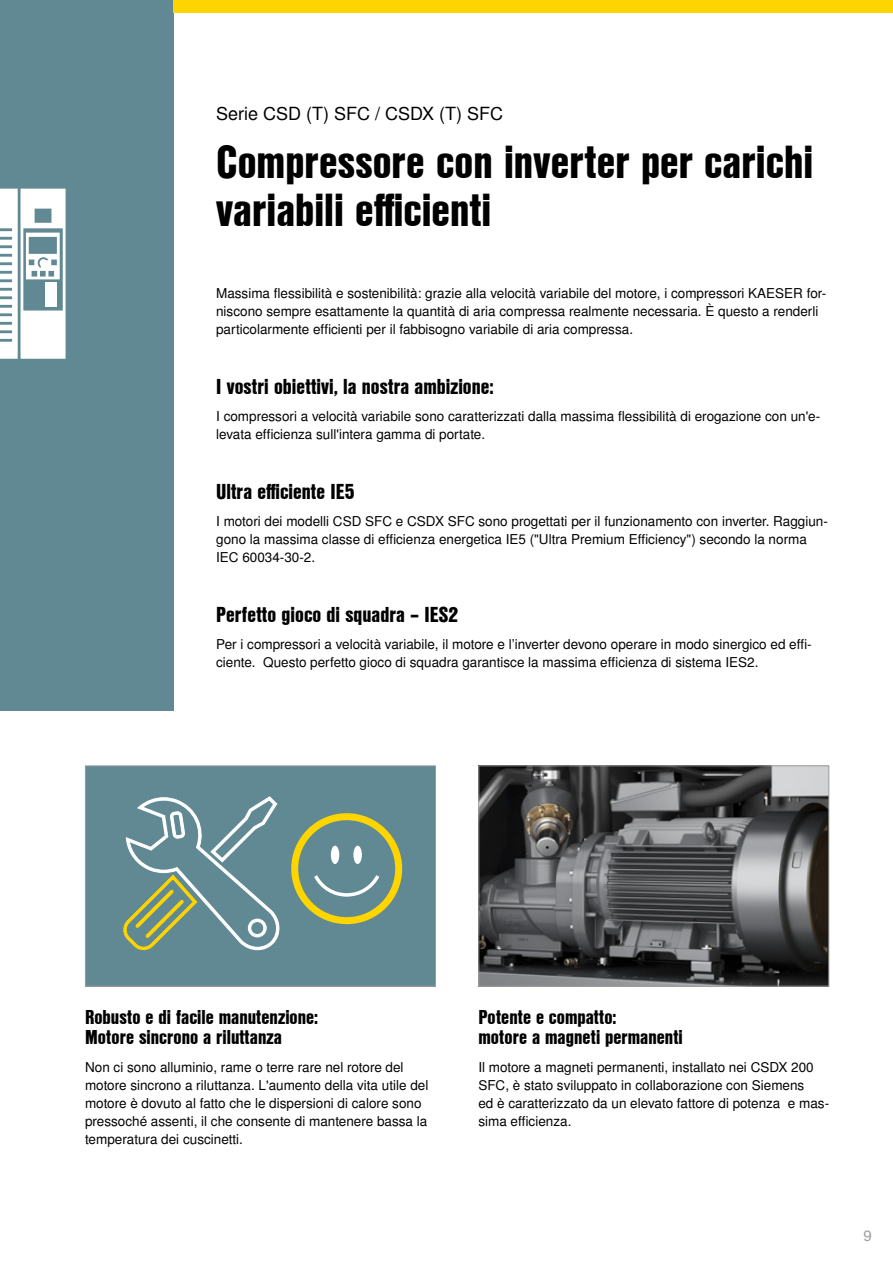
<style>
.page{position:relative;width:893px;height:1263px;background:#fff}
.page>*{position:absolute;margin:0;border:0;box-sizing:border-box;transform-origin:0 0}
.t1{font:45px/48px "Nimbus San L Bla Con";color:#000}
.t2{font:21px "Nimbus San L Bla Con";color:#000}
.t3{font:19.5px/19.5px "Nimbus San L Bla Con";color:#000}
.t4{font:18px "Nimbus San L";color:#000}
.t5{font:15px "Nimbus San L";color:#9d9d9c}
.t6{font:13.5px/18px "Nimbus San L";color:#000}
</style>
<div class="page">
<div style="left:86px;top:766px;width:349px;height:220px;background:#618994"></div>
<svg style="left:123px;top:796px;width:157px;height:155px"></svg>
<div style="left:331px;top:846px;width:8px;height:18px;background:#fff;border-radius:50%"></div>
<div style="left:353px;top:846px;width:9px;height:18px;background:#fff;border-radius:50%"></div>
<svg style="left:314px;top:875px;width:65px;height:22px"></svg>
<div style="left:291px;top:813px;width:111px;height:111px;border:7px solid #ffd500;border-radius:50%"></div>
<div style="left:85px;top:765px;width:351px;height:221px;border:1px solid #9d9d9c"></div>
<img style="left:480px;top:767px;width:347px;height:217px">
<div style="left:478px;top:765px;width:351px;height:221px;border:1px solid #9d9d9c"></div>
<div style="left:0;top:0;width:174px;height:710px;background:#618994"></div>
<div style="left:174px;top:0;width:719px;height:13px;background:#ffd500"></div>
<svg style="left:0;top:189px;width:66px;height:170px"></svg>
<h3 class="t4" style="left:216px;top:103px;width:289px">Serie CSD (T) SFC / CSDX (T) SFC</h3>
<h1 class="t1" style="left:216px;top:136px;width:599px">Compressore con inverter per carichi variabili efficienti</h1>
<p class="t6" style="left:216px;top:285px;width:611px">Massima flessibilità e sostenibilità: grazie alla velocità variabile del motore, i compressori KAESER for&shy;niscono sempre esattamente la quantità di aria compressa realmente necessaria. È questo a renderli particolarmente efficienti per il fabbisogno variabile di aria compressa.</p>
<h2 class="t2" style="left:216px;top:371px;width:279px">I vostri obiettivi, la nostra ambizione:</h2>
<p class="t6" style="left:216px;top:408px;width:606px">I compressori a velocità variabile sono caratterizzati dalla massima flessibilità di erogazione con un'e&shy;levata efficienza sull'intera gamma di portate.</p>
<h2 class="t2" style="left:216px;top:476px;width:140px">Ultra efficiente IE5</h2>
<p class="t6" style="left:216px;top:513px;width:613px">I motori dei modelli CSD SFC e CSDX SFC sono progettati per il funzionamento con inverter. Raggiun&shy;gono la massima classe di efficienza energetica IE5 ("Ultra Premium Efficiency") secondo la norma<br>IEC 60034-30-2.</p>
<h2 class="t2" style="left:216px;top:599px;width:244px">Perfetto gioco di squadra – IES2</h2>
<p class="t6" style="left:216px;top:636px;width:597px">Per i compressori a velocità variabile, il motore e l’inverter devono operare in modo sinergico ed effi&shy;ciente. Questo perfetto gioco di squadra garantisce la massima efficienza di sistema IES2.</p>
<h3 class="t3" style="left:85px;top:1007px;width:235px">Robusto e di facile manutenzione:<br>Motore sincrono a riluttanza</h3>
<p class="t6" style="left:85px;top:1059px;width:345px">Non ci sono alluminio, rame o terre rare nel rotore del motore sincrono a riluttanza. L'aumento della vita utile del motore è dovuto al fatto che le dispersioni di calore sono pressoché assenti, il che consente di mantenere bassa la temperatura dei cuscinetti.</p>
<h3 class="t3" style="left:478px;top:1007px;width:206px">Potente e compatto:<br>motore a magneti permanenti</h3>
<p class="t6" style="left:478px;top:1059px;width:352px">Il motore a magneti permanenti, installato nei CSDX 200<br>SFC, è stato sviluppato in collaborazione con Siemens<br>ed è caratterizzato da un elevato fattore di potenza e mas&shy;sima efficienza.</p>
<p class="t5" style="left:863px;top:1226px;width:10px">9</p>
</div>
